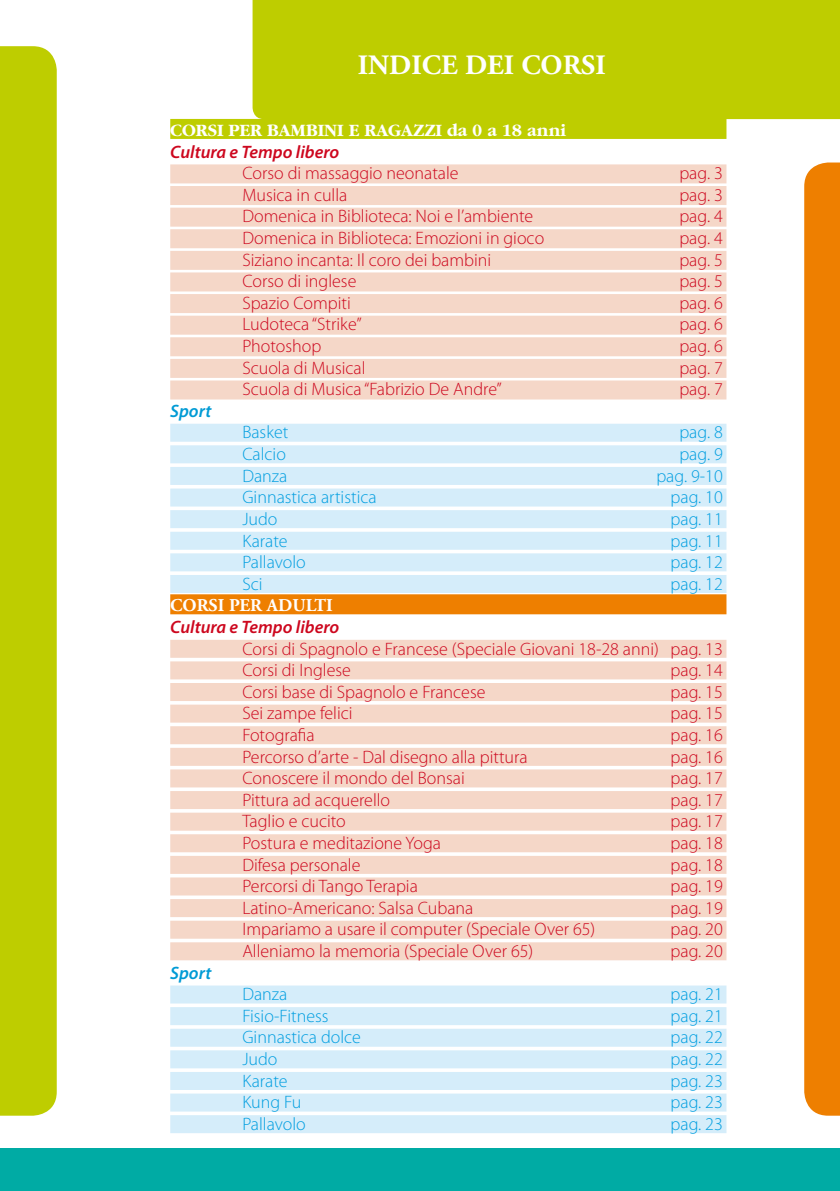
<style>
.page{position:relative;width:840px;height:1191px;background:#fff}
.page>*{position:absolute;margin:0;border:0;box-sizing:border-box;transform-origin:0 0}
.t1{font:700 28px "Adobe Garamond";color:#fff}
.t2{font:300 18px/21.6px "Myriad Pro";color:#cd071e}
.t3{font:300 18px "Myriad Pro";color:#009ee0}
.t4{font:italic 600 18px "Myriad Pro";color:#cd071e}
.t5{font:700 18px "Garamond";color:#fff}
.t6{font:700 18px "Adobe Garamond";color:#fff}
.t7{font:italic 600 18px "Myriad Pro";color:#009bd5}
</style>
<div class="page">
<div style="left:170px;top:119px;width:556px;height:20px;background:#becd00"></div>
<div style="left:170px;top:164px;width:556px;height:19px;background:#f5d7c8"></div>
<div style="left:170px;top:186px;width:556px;height:19px;background:#f5d7c8"></div>
<div style="left:170px;top:208px;width:556px;height:19px;background:#f5d7c8"></div>
<div style="left:170px;top:229px;width:556px;height:19px;background:#f5d7c8"></div>
<div style="left:170px;top:251px;width:556px;height:19px;background:#f5d7c8"></div>
<div style="left:170px;top:272px;width:556px;height:19px;background:#f5d7c8"></div>
<div style="left:170px;top:294px;width:556px;height:19px;background:#f5d7c8"></div>
<div style="left:170px;top:316px;width:556px;height:19px;background:#f5d7c8"></div>
<div style="left:170px;top:337px;width:556px;height:19px;background:#f5d7c8"></div>
<div style="left:170px;top:359px;width:556px;height:19px;background:#f5d7c8"></div>
<div style="left:170px;top:380px;width:556px;height:19px;background:#f5d7c8"></div>
<div style="left:170px;top:424px;width:556px;height:18px;background:#d5edfa"></div>
<div style="left:170px;top:445px;width:556px;height:18px;background:#d5edfa"></div>
<div style="left:170px;top:467px;width:556px;height:18px;background:#d5edfa"></div>
<div style="left:170px;top:488px;width:556px;height:18px;background:#d5edfa"></div>
<div style="left:170px;top:510px;width:556px;height:18px;background:#d5edfa"></div>
<div style="left:170px;top:532px;width:556px;height:18px;background:#d5edfa"></div>
<div style="left:170px;top:553px;width:556px;height:18px;background:#d5edfa"></div>
<div style="left:170px;top:575px;width:556px;height:18px;background:#d5edfa"></div>
<div style="left:170px;top:594px;width:556px;height:20px;background:#ee7f00"></div>
<div style="left:170px;top:640px;width:556px;height:18px;background:#f5d7c8"></div>
<div style="left:170px;top:661px;width:556px;height:18px;background:#f5d7c8"></div>
<div style="left:170px;top:683px;width:556px;height:18px;background:#f5d7c8"></div>
<div style="left:170px;top:704px;width:556px;height:18px;background:#f5d7c8"></div>
<div style="left:170px;top:726px;width:556px;height:18px;background:#f5d7c8"></div>
<div style="left:170px;top:748px;width:556px;height:18px;background:#f5d7c8"></div>
<div style="left:170px;top:769px;width:556px;height:18px;background:#f5d7c8"></div>
<div style="left:170px;top:791px;width:556px;height:18px;background:#f5d7c8"></div>
<div style="left:170px;top:812px;width:556px;height:18px;background:#f5d7c8"></div>
<div style="left:170px;top:834px;width:556px;height:18px;background:#f5d7c8"></div>
<div style="left:170px;top:856px;width:556px;height:18px;background:#f5d7c8"></div>
<div style="left:170px;top:877px;width:556px;height:18px;background:#f5d7c8"></div>
<div style="left:170px;top:899px;width:556px;height:18px;background:#f5d7c8"></div>
<div style="left:170px;top:920px;width:556px;height:18px;background:#f5d7c8"></div>
<div style="left:170px;top:942px;width:556px;height:18px;background:#f5d7c8"></div>
<div style="left:170px;top:985px;width:556px;height:18px;background:#d5edfa"></div>
<div style="left:170px;top:1007px;width:556px;height:18px;background:#d5edfa"></div>
<div style="left:170px;top:1028px;width:556px;height:18px;background:#d5edfa"></div>
<div style="left:170px;top:1050px;width:556px;height:18px;background:#d5edfa"></div>
<div style="left:170px;top:1072px;width:556px;height:18px;background:#d5edfa"></div>
<div style="left:170px;top:1093px;width:556px;height:18px;background:#d5edfa"></div>
<div style="left:170px;top:1115px;width:556px;height:18px;background:#d5edfa"></div>
<div style="left:252px;top:0;width:587px;height:119px;background:#becd00"></div>
<div style="left:0;top:46px;width:57px;height:1069px;background:#becd00"></div>
<div style="left:0;top:1148px;width:839px;height:43px;background:#00aba4"></div>
<div style="left:804px;top:162px;width:35px;height:953px;background:#ee7f00"></div>
<h1 class="t1" style="left:357px;top:50px;width:30px">INDICE</h1>
<h1 class="t1" style="left:465px;top:50px;width:17px">DEI</h1>
<h1 class="t1" style="left:521px;top:50px;width:18px">CORSI</h1>
<p class="t5" style="left:170px;top:121px;width:397px">CORSI PER BAMBINI E RAGAZZI da 0 a 18 anni</p>
<p class="t4" style="left:170px;top:142px;width:170px">Cultura e Tempo libero</p>
<p class="t2" style="left:242px;top:163px;width:218px">Corso di massaggio neonatale</p>
<p class="t2" style="left:679px;top:163px;width:45px">pag. 3</p>
<p class="t2" style="left:242px;top:184px;width:106px">Musica in culla</p>
<p class="t2" style="left:679px;top:184px;width:45px">pag. 3</p>
<p class="t2" style="left:242px;top:206px;width:292px">Domenica in Biblioteca: Noi e l’ambiente</p>
<p class="t2" style="left:679px;top:206px;width:45px">pag. 4</p>
<p class="t2" style="left:242px;top:227px;width:303px">Domenica in Biblioteca: Emozioni in gioco</p>
<p class="t2" style="left:679px;top:227px;width:45px">pag. 4</p>
<p class="t2" style="left:242px;top:249px;width:250px">Siziano incanta: Il coro dei bambini</p>
<p class="t2" style="left:679px;top:249px;width:45px">pag. 5</p>
<p class="t2" style="left:242px;top:271px;width:115px">Corso di inglese</p>
<p class="t2" style="left:679px;top:271px;width:45px">pag. 5</p>
<p class="t2" style="left:242px;top:292px;width:110px">Spazio Compiti</p>
<p class="t2" style="left:679px;top:292px;width:45px">pag. 6</p>
<p class="t2" style="left:242px;top:314px;width:121px">Ludoteca “Strike”</p>
<p class="t2" style="left:679px;top:314px;width:45px">pag. 6</p>
<p class="t2" style="left:242px;top:335px;width:81px">Photoshop</p>
<p class="t2" style="left:679px;top:335px;width:45px">pag. 6</p>
<p class="t2" style="left:242px;top:357px;width:125px">Scuola di Musical</p>
<p class="t2" style="left:679px;top:357px;width:45px">pag. 7</p>
<p class="t2" style="left:242px;top:379px;width:261px">Scuola di Musica “Fabrizio De Andre”</p>
<p class="t2" style="left:679px;top:379px;width:45px">pag. 7</p>
<p class="t7" style="left:170px;top:401px;width:43px">Sport</p>
<p class="t3" style="left:242px;top:422px;width:48px">Basket</p>
<p class="t3" style="left:679px;top:422px;width:45px">pag. 8</p>
<p class="t3" style="left:242px;top:444px;width:45px">Calcio</p>
<p class="t3" style="left:679px;top:444px;width:45px">pag. 9</p>
<p class="t3" style="left:242px;top:466px;width:46px">Danza</p>
<p class="t3" style="left:656px;top:466px;width:68px">pag. 9-10</p>
<p class="t3" style="left:242px;top:487px;width:136px">Ginnastica artistica</p>
<p class="t3" style="left:670px;top:487px;width:54px">pag. 10</p>
<p class="t3" style="left:242px;top:509px;width:37px">Judo</p>
<p class="t3" style="left:670px;top:509px;width:54px">pag. 11</p>
<p class="t3" style="left:242px;top:530px;width:47px">Karate</p>
<p class="t3" style="left:670px;top:530px;width:54px">pag. 11</p>
<p class="t3" style="left:242px;top:552px;width:65px">Pallavolo</p>
<p class="t3" style="left:670px;top:552px;width:54px">pag. 12</p>
<p class="t3" style="left:242px;top:574px;width:22px">Sci</p>
<p class="t3" style="left:670px;top:574px;width:54px">pag. 12</p>
<p class="t6" style="left:170px;top:596px;width:164px">CORSI PER ADULTI</p>
<p class="t4" style="left:170px;top:617px;width:170px">Cultura e Tempo libero</p>
<p class="t2" style="left:242px;top:638px;width:482px">Corsi di Spagnolo e Francese (Speciale Giovani 18-28 anni) pag. 13<br>Corsi di Inglese</p>
<p class="t2" style="left:670px;top:659px;width:54px">pag. 14</p>
<p class="t7" style="left:170px;top:962px;width:43px">Sport</p>
<p class="t2" style="left:242px;top:681px;width:244px">Corsi base di Spagnolo e Francese</p>
<p class="t2" style="left:670px;top:681px;width:54px">pag. 15</p>
<p class="t2" style="left:242px;top:703px;width:112px">Sei zampe felici</p>
<p class="t2" style="left:670px;top:703px;width:54px">pag. 15</p>
<p class="t2" style="left:242px;top:724px;width:74px">Fotografia</p>
<p class="t2" style="left:670px;top:724px;width:54px">pag. 16</p>
<p class="t2" style="left:242px;top:746px;width:287px">Percorso d’arte - Dal disegno alla pittura</p>
<p class="t2" style="left:670px;top:746px;width:54px">pag. 16</p>
<p class="t2" style="left:242px;top:767px;width:224px">Conoscere il mondo del Bonsai</p>
<p class="t2" style="left:670px;top:767px;width:54px">pag. 17</p>
<p class="t2" style="left:242px;top:789px;width:149px">Pittura ad acquerello</p>
<p class="t2" style="left:670px;top:789px;width:54px">pag. 17</p>
<p class="t2" style="left:242px;top:811px;width:105px">Taglio e cucito</p>
<p class="t2" style="left:670px;top:811px;width:54px">pag. 17</p>
<p class="t2" style="left:242px;top:832px;width:200px">Postura e meditazione Yoga</p>
<p class="t2" style="left:670px;top:832px;width:54px">pag. 18</p>
<p class="t2" style="left:242px;top:854px;width:120px">Difesa personale</p>
<p class="t2" style="left:670px;top:854px;width:54px">pag. 18</p>
<p class="t2" style="left:242px;top:875px;width:177px">Percorsi di Tango Terapia</p>
<p class="t2" style="left:670px;top:875px;width:54px">pag. 19</p>
<p class="t2" style="left:242px;top:897px;width:232px">Latino-Americano: Salsa Cubana</p>
<p class="t2" style="left:670px;top:897px;width:54px">pag. 19</p>
<p class="t2" style="left:242px;top:919px;width:354px">Impariamo a usare il computer (Speciale Over 65)</p>
<p class="t2" style="left:670px;top:919px;width:54px">pag. 20</p>
<p class="t2" style="left:242px;top:940px;width:292px">Alleniamo la memoria (Speciale Over 65)</p>
<p class="t2" style="left:670px;top:940px;width:54px">pag. 20</p>
<p class="t3" style="left:242px;top:984px;width:46px">Danza</p>
<p class="t3" style="left:670px;top:984px;width:54px">pag. 21</p>
<p class="t3" style="left:242px;top:1006px;width:88px">Fisio-Fitness</p>
<p class="t3" style="left:670px;top:1006px;width:54px">pag. 21</p>
<p class="t3" style="left:242px;top:1027px;width:120px">Ginnastica dolce</p>
<p class="t3" style="left:670px;top:1027px;width:54px">pag. 22</p>
<p class="t3" style="left:242px;top:1049px;width:37px">Judo</p>
<p class="t3" style="left:670px;top:1049px;width:54px">pag. 22</p>
<p class="t3" style="left:242px;top:1070px;width:47px">Karate</p>
<p class="t3" style="left:670px;top:1070px;width:54px">pag. 23</p>
<p class="t3" style="left:242px;top:1092px;width:61px">Kung Fu</p>
<p class="t3" style="left:670px;top:1092px;width:54px">pag. 23</p>
<p class="t3" style="left:242px;top:1114px;width:65px">Pallavolo</p>
<p class="t3" style="left:670px;top:1114px;width:54px">pag. 23</p>
</div>
